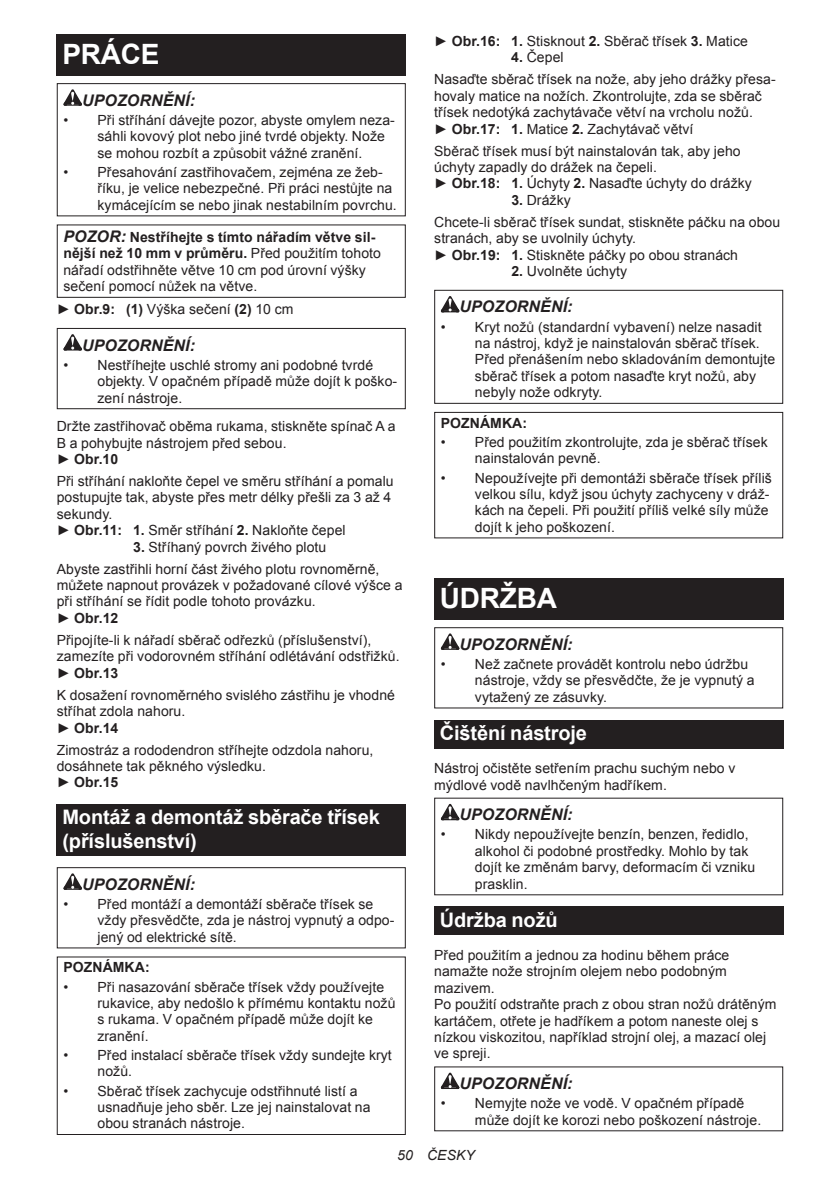
<style>
.page{position:relative;width:840px;height:1191px;background:#fff}
.page>*{position:absolute;margin:0;border:0;box-sizing:border-box;transform-origin:0 0}
.t1{font:700 28px "Arial";letter-spacing:-.01em;color:#fff}
.t2{font:700 20px/23.4px "Arial";letter-spacing:-.01em;color:#fff}
.t3{font:italic 700 16px "Arial";letter-spacing:.005em;color:#231f20}
.t4{font:14px/16.4px "Arial";letter-spacing:.005em;color:#231f20}
.t5{font:700 14px "Arial";letter-spacing:.005em;color:#231f20}
.t6{font:italic 14px "Arial";letter-spacing:.005em;color:#231f20}
.s1{font-weight:700;font-style:italic;font-size:16px}
.s2{font-weight:700}
</style>
<div class="page">
<div style="left:57px;top:34px;width:348px;height:41px;background:#231f20"></div>
<svg style="left:63px;top:89px;width:19px;height:17px"></svg>
<div style="left:57px;top:83px;width:348px;height:133px;border:1px solid #231f20"></div>
<div style="left:57px;top:224px;width:348px;height:74px;border:1px solid #231f20"></div>
<svg style="left:63px;top:334px;width:19px;height:16px"></svg>
<div style="left:57px;top:328px;width:348px;height:81px;border:1px solid #231f20"></div>
<div style="left:57px;top:804px;width:348px;height:52px;background:#231f20"></div>
<svg style="left:63px;top:873px;width:19px;height:16px"></svg>
<div style="left:57px;top:867px;width:348px;height:81px;border:1px solid #231f20"></div>
<div style="left:57px;top:956px;width:348px;height:179px;border:1px solid #231f20"></div>
<svg style="left:440px;top:296px;width:19px;height:16px"></svg>
<div style="left:434px;top:290px;width:348px;height:114px;border:1px solid #231f20"></div>
<div style="left:434px;top:412px;width:348px;height:126px;border:1px solid #231f20"></div>
<div style="left:434px;top:578px;width:348px;height:41px;background:#231f20"></div>
<svg style="left:440px;top:633px;width:19px;height:17px"></svg>
<div style="left:434px;top:627px;width:348px;height:81px;border:1px solid #231f20"></div>
<div style="left:434px;top:720px;width:348px;height:28px;background:#231f20"></div>
<svg style="left:440px;top:804px;width:19px;height:16px"></svg>
<div style="left:434px;top:906px;width:348px;height:29px;background:#231f20"></div>
<svg style="left:440px;top:1072px;width:19px;height:17px"></svg>
<h1 class="t1" style="left:62px;top:35px;width:99px">PRÁCE</h1>
<p class="t3" style="left:82px;top:89px;width:114px">UPOZORNĚNÍ:</p>
<p class="t4" style="left:97px;top:112px;width:299px;text-indent:-34px">• Při stříhání dávejte pozor, abyste omylem neza&shy;sáhli kovový plot nebo jiné tvrdé objekty. Nože se mohou rozbít a způsobit vážné zranění.</p>
<p class="t4" style="left:97px;top:164px;width:300px;text-indent:-34px">• Přesahování zastřihovačem, zejména ze žeb&shy;říku, je velice nebezpečné. Při práci nestůjte na kymácejícím se nebo jinak nestabilním povrchu.</p>
<p class="t4" style="left:63px;top:229px;width:319px"><span class="s1">POZOR:</span> <span class="s2">Nestříhejte s tímto nářadím větve sil&shy;nější než 10 mm v průměru.</span> Před použitím tohoto nářadí odstřihněte větve 10 cm pod úrovní výšky sečení pomocí nůžek na větve.</p>
<p class="t4" style="left:57px;top:301px;width:238px">► <span class="s2">Obr.9: (1)</span> Výška sečení <span class="s2">(2)</span> 10 cm</p>
<p class="t3" style="left:82px;top:334px;width:114px">UPOZORNĚNÍ:</p>
<p class="t4" style="left:97px;top:357px;width:301px;text-indent:-34px">• Nestříhejte uschlé stromy ani podobné tvrdé objekty. V opačném případě může dojít k poško&shy;zení nástroje.</p>
<p class="t4" style="left:57px;top:418px;width:340px">Držte zastřihovač oběma rukama, stiskněte spínač A a<br>B a pohybujte nástrojem před sebou.<br>► <span class="s2">Obr.10</span></p>
<p class="t4" style="left:57px;top:473px;width:338px">Při stříhání nakloňte čepel ve směru stříhání a pomalu postupujte tak, abyste přes metr délky přešli za 3 až 4 sekundy.<br>► <span class="s2">Obr.11: 1.</span> Směr stříhání <span class="s2">2.</span> Nakloňte čepel</p>
<p class="t4" style="left:57px;top:536px;width:324px;line-height:22px;text-indent:76px"><span class="s2">3.</span> Stříhaný povrch živého plotu<br>Abyste zastřihli horní část živého plotu rovnoměrně,</p>
<p class="t4" style="left:57px;top:577px;width:347px">můžete napnout provázek v požadované cílové výšce a při stříhání se řídit podle tohoto provázku.<br>► <span class="s2">Obr.12</span></p>
<p class="t4" style="left:57px;top:632px;width:344px">Připojíte-li k nářadí sběrač odřezků (příslušenství), zamezíte při vodorovném stříhání odlétávání odstřižků. ► <span class="s2">Obr.13</span></p>
<p class="t4" style="left:57px;top:687px;width:339px">K dosažení rovnoměrného svislého zástřihu je vhodné stříhat zdola nahoru.<br>► <span class="s2">Obr.14</span></p>
<p class="t4" style="left:57px;top:741px;width:318px">Zimostráz a rododendron stříhejte odzdola nahoru, dosáhnete tak pěkného výsledku.<br>► <span class="s2">Obr.15</span></p>
<h2 class="t2" style="left:62px;top:806px;width:319px">Montáž a demontáž sběrače třísek (příslušenství)</h2>
<p class="t3" style="left:82px;top:873px;width:114px">UPOZORNĚNÍ:</p>
<p class="t4" style="left:97px;top:896px;width:298px;text-indent:-34px">• Před montáží a demontáží sběrače třísek se vždy přesvědčte, zda je nástroj vypnutý a odpo&shy;jený od elektrické sítě.</p>
<p class="t5" style="left:63px;top:958px;width:88px">POZNÁMKA:</p>
<p class="t4" style="left:97px;top:978px;width:299px;text-indent:-34px">• Při nasazování sběrače třísek vždy používejte rukavice, aby nedošlo k přímému kontaktu nožů s rukama. V opačném případě může dojít ke zranění.</p>
<p class="t4" style="left:97px;top:1047px;width:296px;text-indent:-34px">• Před instalací sběrače třísek vždy sundejte kryt nožů.</p>
<p class="t4" style="left:97px;top:1082px;width:274px;text-indent:-34px">• Sběrač třísek zachycuje odstřihnuté listí a usnadňuje jeho sběr. Lze jej nainstalovat na obou stranách nástroje.</p>
<p class="t4" style="left:434px;top:33px;width:315px">► <span class="s2">Obr.16: 1.</span> Stisknout <span class="s2">2.</span> Sběrač třísek <span class="s2">3.</span> Matice</p>
<p class="t4" style="left:434px;top:47px;width:343px;line-height:22px;text-indent:77px"><span class="s2">4.</span> Čepel<br>Nasaďte sběrač třísek na nože, aby jeho drážky přesa-</p>
<p class="t4" style="left:434px;top:88px;width:329px">hovaly matice na nožích. Zkontrolujte, zda se sběrač třísek nedotýká zachytávače větví na vrcholu nožů. ► <span class="s2">Obr.17: 1.</span> Matice <span class="s2">2.</span> Zachytávač větví</p>
<p class="t4" style="left:434px;top:143px;width:319px">Sběrač třísek musí být nainstalován tak, aby jeho úchyty zapadly do drážek na čepeli.<br>► <span class="s2">Obr.18: 1.</span> Úchyty <span class="s2">2.</span> Nasaďte úchyty do drážky</p>
<p class="t4" style="left:434px;top:189px;width:347px;line-height:22px;text-indent:77px"><span class="s2">3.</span> Drážky<br>Chcete-li sběrač třísek sundat, stiskněte páčku na obou</p>
<p class="t4" style="left:434px;top:230px;width:305px">stranách, aby se uvolnily úchyty.<br>► <span class="s2">Obr.19: 1.</span> Stiskněte páčky po obou stranách</p>
<p class="t4" style="left:511px;top:263px;width:117px"><span class="s2">2.</span> Uvolněte úchyty</p>
<p class="t3" style="left:459px;top:296px;width:114px">UPOZORNĚNÍ:</p>
<p class="t4" style="left:474px;top:319px;width:301px;text-indent:-34px">• Kryt nožů (standardní vybavení) nelze nasadit na nástroj, když je nainstalován sběrač třísek.<br>Před přenášením nebo skladováním demontujte sběrač třísek a potom nasaďte kryt nožů, aby nebyly nože odkryty.</p>
<p class="t5" style="left:440px;top:413px;width:88px">POZNÁMKA:</p>
<p class="t4" style="left:474px;top:434px;width:294px;text-indent:-34px">• Před použitím zkontrolujte, zda je sběrač třísek nainstalován pevně.</p>
<p class="t4" style="left:474px;top:469px;width:298px;text-indent:-34px">• Nepoužívejte při demontáži sběrače třísek příliš velkou sílu, když jsou úchyty zachyceny v dráž&shy;kách na čepeli. Při použití příliš velké síly může dojít k jeho poškození.</p>
<h1 class="t1" style="left:439px;top:579px;width:119px">ÚDRŽBA</h1>
<p class="t3" style="left:459px;top:633px;width:114px">UPOZORNĚNÍ:</p>
<p class="t4" style="left:474px;top:656px;width:281px;text-indent:-34px">• Než začnete provádět kontrolu nebo údržbu nástroje, vždy se přesvědčte, že je vypnutý a vytažený ze zásuvky.</p>
<h2 class="t2" style="left:439px;top:721px;width:149px">Čištění nástroje</h2>
<p class="t4" style="left:434px;top:760px;width:302px">Nástroj očistěte setřením prachu suchým nebo v mýdlové vodě navlhčeným hadříkem.</p>
<p class="t3" style="left:459px;top:804px;width:114px">UPOZORNĚNÍ:</p>
<p class="t4" style="left:474px;top:826px;width:282px;text-indent:-34px">• Nikdy nepoužívejte benzín, benzen, ředidlo, alkohol či podobné prostředky. Mohlo by tak dojít ke změnám barvy, deformacím či vzniku prasklin.</p>
<h2 class="t2" style="left:439px;top:908px;width:119px">Údržba nožů</h2>
<p class="t4" style="left:434px;top:947px;width:343px">Před použitím a jednou za hodinu během práce namažte nože strojním olejem nebo podobným mazivem.<br>Po použití odstraňte prach z obou stran nožů drátěným kartáčem, otřete je hadříkem a potom naneste olej s nízkou viskozitou, například strojní olej, a mazací olej ve spreji.</p>
<p class="t3" style="left:459px;top:1072px;width:114px">UPOZORNĚNÍ:</p>
<p class="t4" style="left:474px;top:1095px;width:288px;text-indent:-34px">• Nemyjte nože ve vodě. V opačném případě může dojít ke korozi nebo poškození nástroje.</p>
<p class="t6" style="left:397px;top:1146px;width:79px">50 ČESKY</p>
</div>
